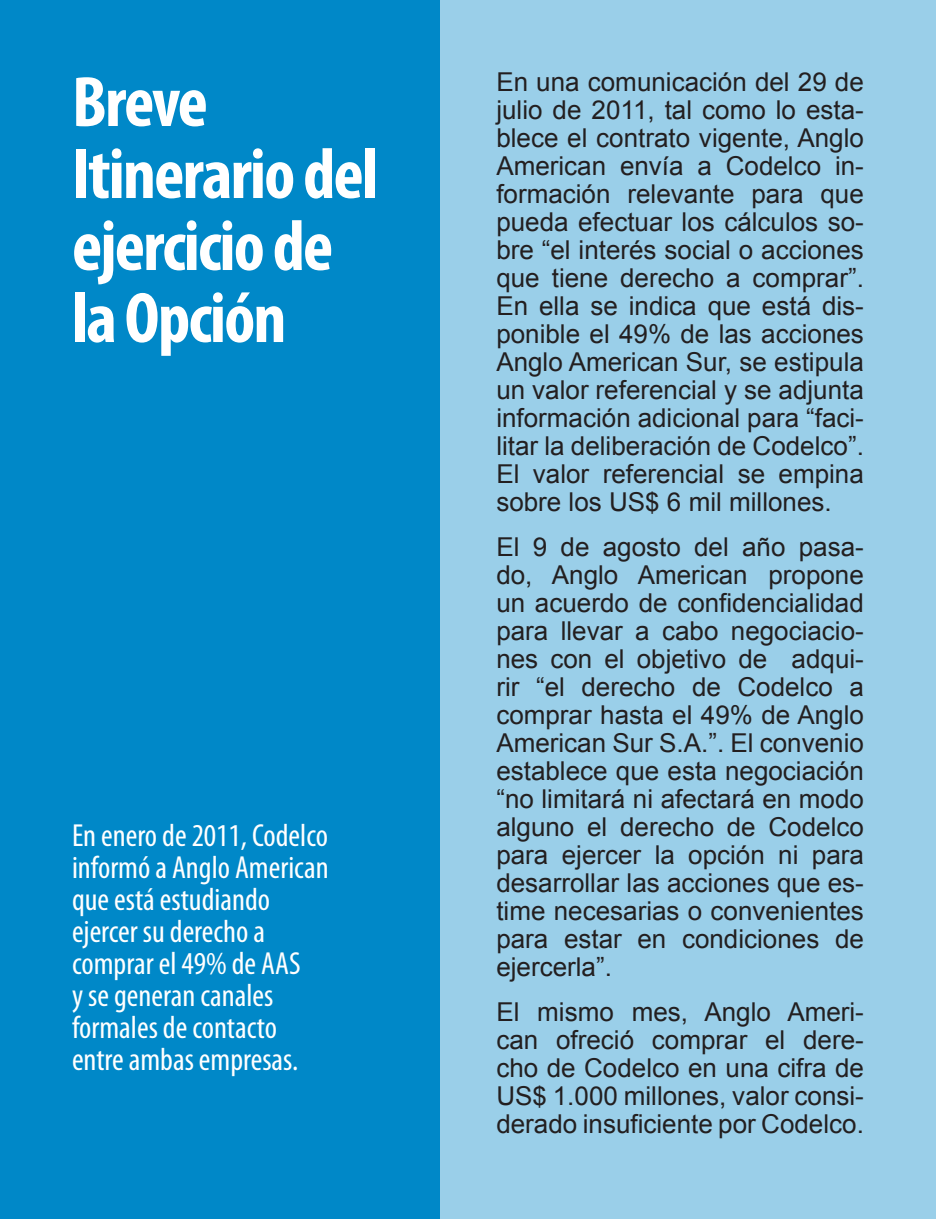
<style>
.page{position:relative;width:936px;height:1219px;background:#fff}
.page>*{position:absolute;margin:0;border:0;box-sizing:border-box;transform-origin:0 0}
.t1{font:700 condensed 72px/72px "Myriad Pro";letter-spacing:-.025em;color:#fff}
.t2{font:condensed 32px/32px "Myriad Pro";color:#fff}
.t3{font:26px/28px "Arial";color:#231f20;text-align:justify}
</style>
<div class="page">
<div style="left:0;top:0;width:935px;height:1219px;background:#9acfe9"></div>
<div style="left:0;top:0;width:439px;height:1219px;background:#0088c8"></div>
<p class="t1" style="left:72px;top:65px;width:307px">Breve<br>Itinerario del ejercicio de la Opción</p>
<p class="t2" style="left:72px;top:819px;width:258px">En enero de 2011, Codelco informó a Anglo American que está estudiando ejercer su derecho a comprar el 49% de AAS<br>y se generan canales formales de contacto entre ambas empresas.</p>
<p class="t3" style="left:496px;top:68px;width:369px">En una comunicación del 29 de julio de 2011, tal como lo esta&shy;blece el contrato vigente, Anglo American envía a Codelco in&shy;formación relevante para que pueda efectuar los cálculos so&shy;bre “el interés social o acciones que tiene derecho a comprar”.<br>En ella se indica que está dis&shy;ponible el 49% de las acciones Anglo American Sur, se estipula un valor referencial y se adjunta información adicional para “faci&shy;litar la deliberación de Codelco”.<br>El valor referencial se empina sobre los US$ 6 mil millones.</p>
<p class="t3" style="left:496px;top:533px;width:369px">El 9 de agosto del año pasa&shy;do, Anglo American propone un acuerdo de confidencialidad para llevar a cabo negociacio&shy;nes con el objetivo de adqui&shy;rir “el derecho de Codelco a comprar hasta el 49% de Anglo American Sur S.A.”. El convenio establece que esta negociación “no limitará ni afectará en modo alguno el derecho de Codelco para ejercer la opción ni para desarrollar las acciones que es&shy;time necesarias o convenientes para estar en condiciones de ejercerla”.</p>
<p class="t3" style="left:496px;top:998px;width:369px">El mismo mes, Anglo Ameri&shy;can ofreció comprar el dere&shy;cho de Codelco en una cifra de US$ 1.000 millones, valor consi&shy;derado insuficiente por Codelco.</p>
</div>
